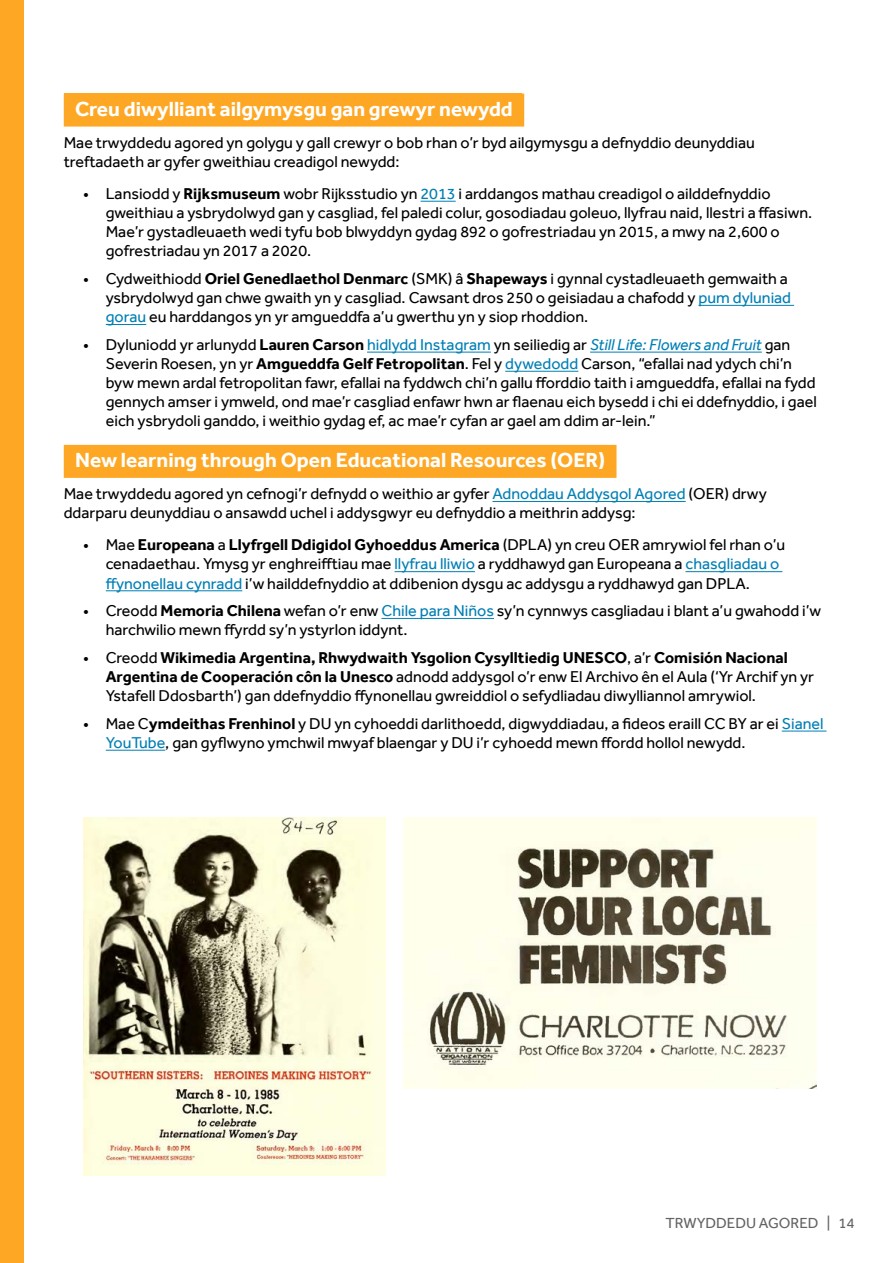
<style>
.page{position:relative;width:893px;height:1263px;background:#fff}
.page>*{position:absolute;margin:0;border:0;box-sizing:border-box;transform-origin:0 0}
.t1{font:700 21px "Effra";color:#fff}
.t2{font:16.2px/19px "Effra";color:#000}
.t3{font:15px "Effra";color:#646363}
.s1{font-weight:700}
.s2{color:#007fb5}
.s3{font-style:italic;color:#007fb5}
</style>
<div class="page">
<img style="left:84px;top:817px;width:302px;height:359px">
<img style="left:404px;top:817px;width:413px;height:272px">
<div style="left:0;top:0;width:23px;height:1263px;background:#fda724"></div>
<div style="left:64px;top:94px;width:460px;height:33px;background:#fda724"></div>
<hr style="left:420px;top:201px;width:36px;height:1px;background:#007fb5">
<hr style="left:698px;top:305px;width:96px;height:1px;background:#007fb5">
<hr style="left:106px;top:324px;width:40px;height:1px;background:#007fb5">
<hr style="left:367px;top:352px;width:124px;height:1px;background:#007fb5">
<hr style="left:590px;top:352px;width:172px;height:1px;background:#007fb5">
<hr style="left:505px;top:371px;width:73px;height:1px;background:#007fb5">
<div style="left:64px;top:445px;width:552px;height:33px;background:#fda724"></div>
<hr style="left:493px;top:501px;width:193px;height:1px;background:#007fb5">
<hr style="left:394px;top:571px;width:81px;height:1px;background:#007fb5">
<hr style="left:685px;top:571px;width:97px;height:1px;background:#007fb5">
<hr style="left:106px;top:590px;width:136px;height:1px;background:#007fb5">
<hr style="left:381px;top:618px;width:113px;height:1px;background:#007fb5">
<hr style="left:782px;top:731px;width:44px;height:1px;background:#007fb5">
<hr style="left:106px;top:750px;width:59px;height:1px;background:#007fb5">
<h4 class="t1" style="left:75px;top:97px;width:439px">Creu diwylliant ailgymysgu gan grewyr newydd</h4>
<p class="t2" style="left:64px;top:133px;width:692px">Mae trwyddedu agored yn golygu y gall crewyr o bob rhan o’r byd ailgymysgu a defnyddio deunyddiau treftadaeth ar gyfer gweithiau creadigol newydd:</p>
<p class="t2" style="left:106px;top:184px;width:708px;text-indent:-22px">• Lansiodd y <span class="s1">Rijksmuseum</span> wobr Rijksstudio yn <span class="s2">2013</span> i arddangos mathau creadigol o ailddefnyddio gweithiau a ysbrydolwyd gan y casgliad, fel paledi colur, gosodiadau goleuo, llyfrau naid, llestri a ffasiwn.<br>Mae’r gystadleuaeth wedi tyfu bob blwyddyn gydag 892 o gofrestriadau yn 2015, a mwy na 2,600 o gofrestriadau yn 2017 a 2020.</p>
<p class="t2" style="left:106px;top:269px;width:687px;text-indent:-22px">• Cydweithiodd <span class="s1">Oriel Genedlaethol Denmarc</span> (SMK) â <span class="s1">Shapeways</span> i gynnal cystadleuaeth gemwaith a ysbrydolwyd gan chwe gwaith yn y casgliad. Cawsant dros 250 o geisiadau a chafodd y <span class="s2">pum dyluniad gorau</span> eu harddangos yn yr amgueddfa a’u gwerthu yn y siop rhoddion.</p>
<p class="t2" style="left:106px;top:335px;width:712px;text-indent:-22px">• Dyluniodd yr arlunydd <span class="s1">Lauren Carson</span> <span class="s2">hidlydd Instagram</span> yn seiliedig ar <span class="s3">Still Life: Flowers and Fruit</span> gan Severin Roesen, yn yr <span class="s1">Amgueddfa Gelf Fetropolitan</span>. Fel y <span class="s2">dywedodd</span> Carson, “efallai nad ydych chi’n byw mewn ardal fetropolitan fawr, efallai na fyddwch chi’n gallu fforddio taith i amgueddfa, efallai na fydd gennych amser i ymweld, ond mae’r casgliad enfawr hwn ar flaenau eich bysedd i chi ei ddefnyddio, i gael eich ysbrydoli ganddo, i weithio gydag ef, ac mae’r cyfan ar gael am ddim ar-lein.”</p>
<h4 class="t1" style="left:75px;top:448px;width:531px">New learning through Open Educational Resources (OER)</h4>
<p class="t2" style="left:64px;top:484px;width:705px">Mae trwyddedu agored yn cefnogi’r defnydd o weithio ar gyfer <span class="s2">Adnoddau Addysgol Agored</span> (OER) drwy ddarparu deunyddiau o ansawdd uchel i addysgwyr eu defnyddio a meithrin addysg:</p>
<p class="t2" style="left:106px;top:535px;width:681px;text-indent:-22px">• Mae <span class="s1">Europeana</span> a <span class="s1">Llyfrgell Ddigidol Gyhoeddus America</span> (DPLA) yn creu OER amrywiol fel rhan o’u cenadaethau. Ymysg yr enghreifftiau mae <span class="s2">llyfrau lliwio</span> a ryddhawyd gan Europeana a <span class="s2">chasgliadau o ffynonellau cynradd</span> i’w hailddefnyddio at ddibenion dysgu ac addysgu a ryddhawyd gan DPLA.</p>
<p class="t2" style="left:106px;top:601px;width:717px;text-indent:-22px">• Creodd <span class="s1">Memoria Chilena</span> wefan o’r enw <span class="s2">Chile para Niños</span> sy’n cynnwys casgliadau i blant a’u gwahodd i’w harchwilio mewn ffyrdd sy’n ystyrlon iddynt.</p>
<p class="t2" style="left:106px;top:648px;width:710px;text-indent:-22px">• Creodd <span class="s1">Wikimedia Argentina, Rhwydwaith Ysgolion Cysylltiedig UNESCO</span>, a’r <span class="s1">Comisión Nacional<br>Argentina de Cooperación côn la Unesco</span> adnodd addysgol o’r enw El Archivo ên el Aula (‘Yr Archif yn yr<br>Ystafell Ddosbarth’) gan ddefnyddio ffynonellau gwreiddiol o sefydliadau diwylliannol amrywiol.</p>
<p class="t2" style="left:106px;top:714px;width:719px;text-indent:-22px">• Mae C<span class="s1">ymdeithas Frenhinol</span> y DU yn cyhoeddi darlithoedd, digwyddiadau, a fideos eraill CC BY ar ei <span class="s2">Sianel<br>YouTube</span>, gan gyflwyno ymchwil mwyaf blaengar y DU i’r cyhoedd mewn ffordd hollol newydd.</p>
<p class="t3" style="left:665px;top:1214px;width:191px">TRWYDDEDU AGORED | 14</p>
</div>
